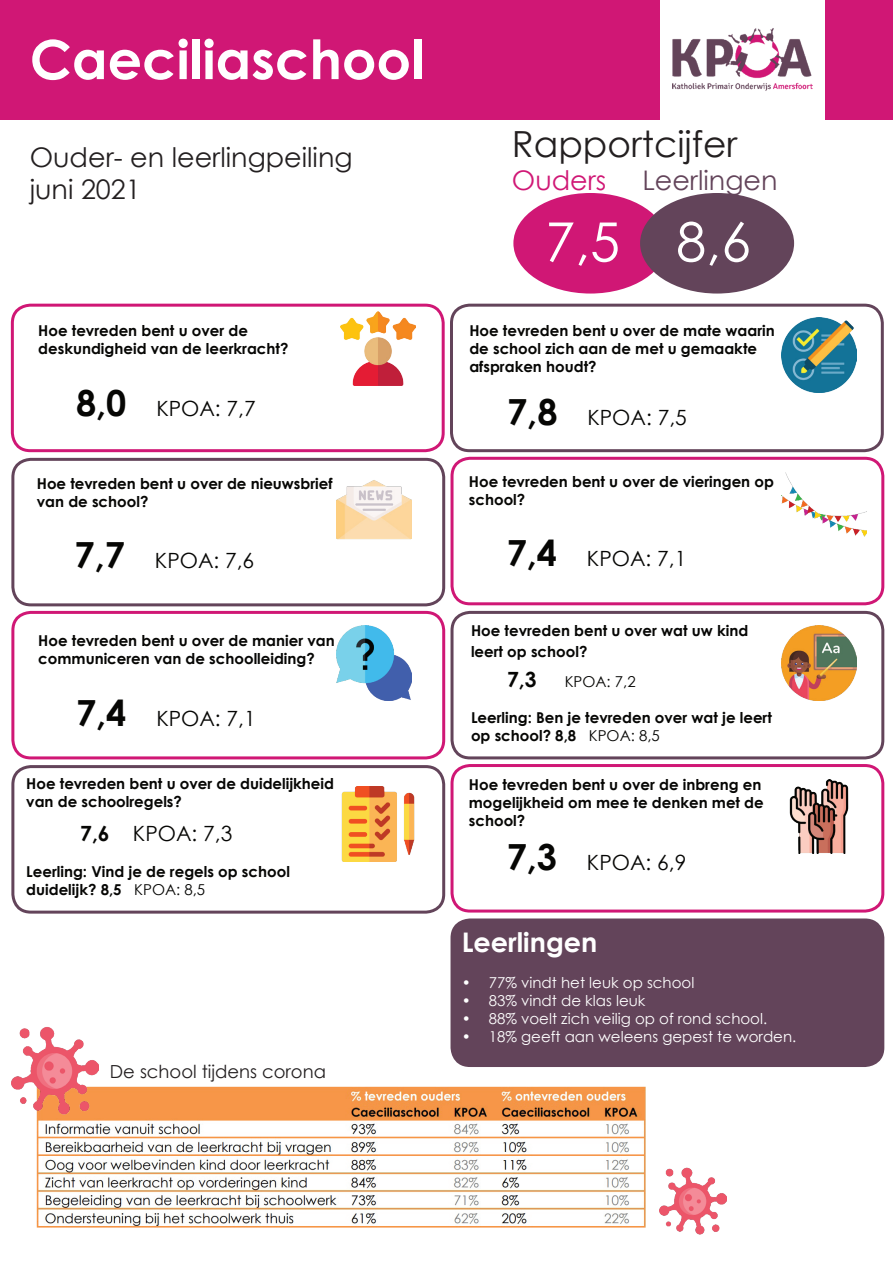
<style>
.page{position:relative;width:893px;height:1263px;background:#fff}
.page>*{position:absolute;margin:0;border:0;box-sizing:border-box;transform-origin:0 0}
.t1{font:700 54px "Century Gothic";color:#fff}
.t2{font:54px "Century Gothic";color:#fff}
.t3{font:36px "Century Gothic";color:#231f20}
.t4{font:27px/32.4px "Century Gothic";color:#231f20}
.t5{font:27px "Century Gothic";color:#63445a}
.t6{font:700 27px "Century Gothic";color:#fff}
.t7{font:27px "Century Gothic";color:#d01775}
.t8{font:21px "Century Gothic";color:#060604}
.t9{font:18px "Century Gothic";color:#231f20}
.t10{font:700 15px/18px "Century Gothic";color:#060604}
.t11{font:15px "Century Gothic";color:#fff}
.t12{font:15px "Century Gothic";color:#060604}
.s1{font-weight:700;font-size:36px}
.s2{font-weight:700}
.s3{font-weight:400}
.s4{font-weight:700;font-size:21px}
</style>
<div class="page">
<div style="left:0;top:1px;width:659px;height:119px;background:#d01775"></div>
<img style="left:672px;top:28px;width:140px;height:63px">
<div style="left:825px;top:0;width:68px;height:119px;background:#d01775"></div>
<div style="left:513px;top:193px;width:154px;height:101px;background:#d01775;border-radius:50%"></div>
<div style="left:640px;top:193px;width:154px;height:101px;background:#63445a;border-radius:50%"></div>
<div style="left:11px;top:304px;width:434px;height:148px;border:3px solid #d01775;border-radius:18px"></div>
<div style="left:450px;top:304px;width:434px;height:148px;border:3px solid #63445a;border-radius:18px"></div>
<div style="left:11px;top:611px;width:434px;height:148px;border:3px solid #d01775;border-radius:18px"></div>
<div style="left:450px;top:611px;width:434px;height:148px;border:3px solid #63445a;border-radius:18px"></div>
<div style="left:11px;top:458px;width:434px;height:148px;border:3px solid #63445a;border-radius:18px"></div>
<div style="left:450px;top:457px;width:434px;height:148px;border:3px solid #d01775;border-radius:18px"></div>
<div style="left:11px;top:765px;width:434px;height:149px;border:3px solid #63445a;border-radius:18px"></div>
<div style="left:450px;top:764px;width:434px;height:148px;border:3px solid #d01775;border-radius:18px"></div>
<img style="left:37px;top:1086px;width:608px;height:142px">
<img style="left:11px;top:1027px;width:88px;height:87px">
<div style="left:452px;top:920px;width:431px;height:145px;background:#63445a;border-radius:18px"></div>
<div style="left:450px;top:918px;width:434px;height:149px;border:3px solid #63445a;border-radius:18px"></div>
<img style="left:659px;top:1167px;width:67px;height:68px">
<img style="left:341px;top:311px;width:75px;height:75px">
<img style="left:781px;top:317px;width:75px;height:75px">
<img style="left:337px;top:480px;width:74px;height:60px">
<img style="left:781px;top:472px;width:86px;height:64px">
<img style="left:337px;top:626px;width:74px;height:74px">
<img style="left:341px;top:787px;width:74px;height:74px">
<img style="left:781px;top:626px;width:75px;height:74px">
<img style="left:789px;top:779px;width:60px;height:75px">
<h1 class="t1" style="left:30px;top:19px;width:396px">Caeciliaschool</h1>
<h3 class="t4" style="left:30px;top:140px;width:324px">Ouder- en leerlingpeiling juni 2021</h3>
<p class="t10" style="left:38px;top:321px;width:252px">Hoe tevreden bent u over de deskundigheid van de leerkracht?</p>
<h3 class="t8" style="left:76px;top:393px;width:181px"><span class="s1">8,0</span> KPOA: 7,7</h3>
<p class="t10" style="left:37px;top:474px;width:297px">Hoe tevreden bent u over de nieuwsbrief van de school?</p>
<h3 class="t8" style="left:75px;top:546px;width:181px"><span class="s1">7,7</span> KPOA: 7,6</h3>
<p class="t10" style="left:38px;top:631px;width:298px">Hoe tevreden bent u over de manier van communiceren van de schoolleiding?</p>
<h3 class="t8" style="left:76px;top:703px;width:181px"><span class="s1">7,4</span> KPOA: 7,1</h3>
<p class="t10" style="left:26px;top:774px;width:309px">Hoe tevreden bent u over de duidelijkheid van de schoolregels?</p>
<h3 class="t8" style="left:80px;top:819px;width:154px"><span class="s2">7,6</span> KPOA: 7,3</h3>
<p class="t10" style="left:26px;top:862px;width:265px">Leerling: Vind je de regels op school duidelijk? 8,5 <span class="s3">KPOA: 8,5</span></p>
<p class="t9" style="left:110px;top:1059px;width:218px">De school tijdens corona</p>
<h2 class="t3" style="left:512px;top:119px;width:227px">Rapportcijfer</h2>
<h3 class="t7" style="left:512px;top:161px;width:96px">Ouders</h3>
<h3 class="t5" style="left:642px;top:161px;width:137px">Leerlingen</h3>
<h1 class="t2" style="left:545px;top:204px;width:207px">7,5 8,6</h1>
<p class="t10" style="left:469px;top:321px;width:307px">Hoe tevreden bent u over de mate waarin de school zich aan de met u gemaakte afspraken houdt?</p>
<h3 class="t8" style="left:507px;top:402px;width:181px"><span class="s1">7,8</span> KPOA: 7,5</h3>
<p class="t10" style="left:469px;top:472px;width:307px">Hoe tevreden bent u over de vieringen op school?</p>
<h3 class="t8" style="left:507px;top:544px;width:181px"><span class="s1">7,4</span> KPOA: 7,1</h3>
<p class="t10" style="left:471px;top:619px;width:279px;line-height:21px">Hoe tevreden bent u over wat uw kind leert op school?</p>
<p class="t12" style="left:507px;top:671px;width:130px"><span class="s4">7,3</span> KPOA: 7,2</p>
<p class="t10" style="left:471px;top:708px;width:302px">Leerling: Ben je tevreden over wat je leert op school? 8,8 <span class="s3">KPOA: 8,5</span></p>
<p class="t10" style="left:469px;top:775px;width:296px">Hoe tevreden bent u over de inbreng en mogelijkheid om mee te denken met de school?</p>
<h3 class="t8" style="left:507px;top:847px;width:181px"><span class="s1">7,3</span> KPOA: 6,9</h3>
<h3 class="t6" style="left:462px;top:922px;width:137px">Leerlingen</h3>
<p class="t11" style="left:462px;top:972px;width:234px">• 77% vindt het leuk op school</p>
<p class="t11" style="left:462px;top:990px;width:185px">• 83% vindt de klas leuk</p>
<p class="t11" style="left:462px;top:1008px;width:307px">• 88% voelt zich veilig op of rond school.</p>
<p class="t11" style="left:462px;top:1026px;width:336px">• 18% geeft aan weleens gepest te worden.</p>
</div>
